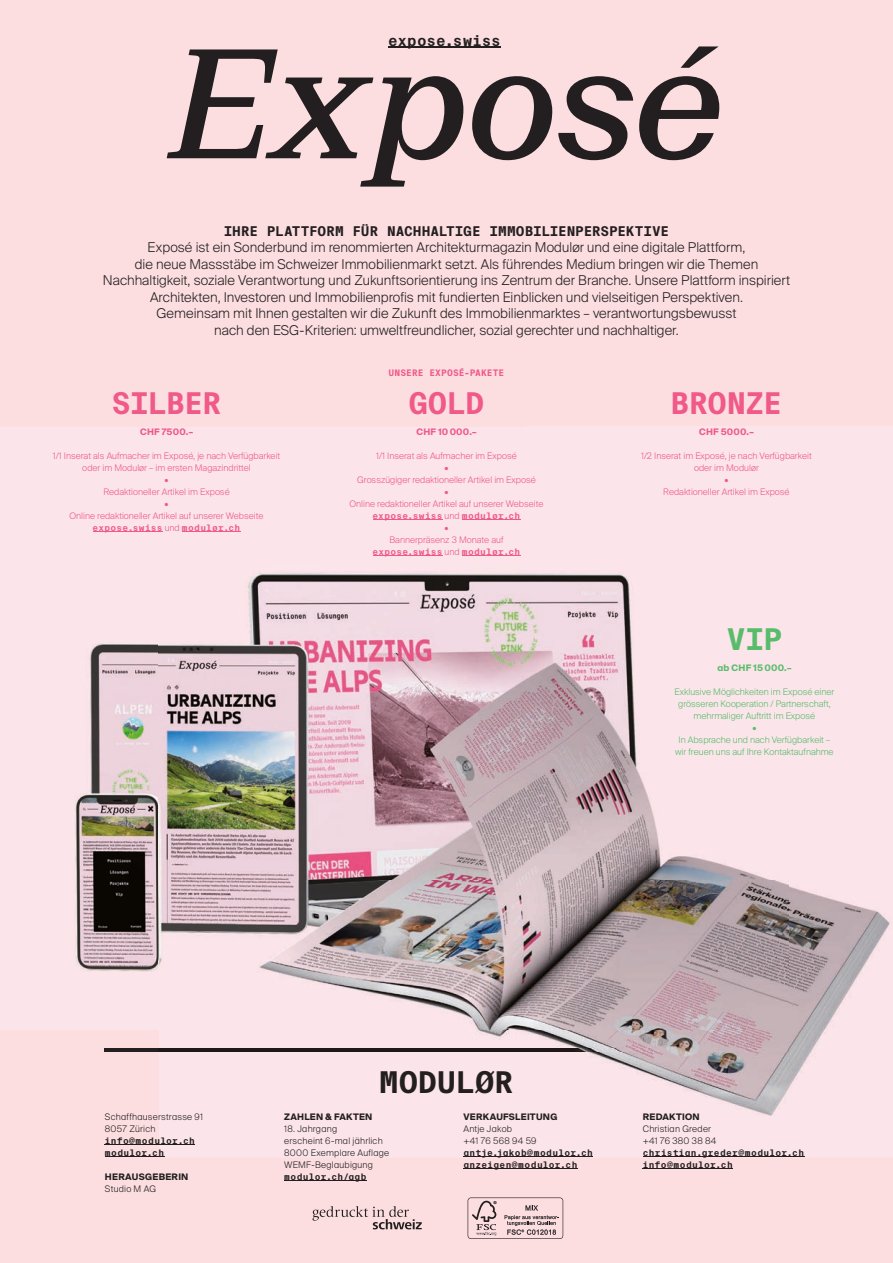
<style>
.page{position:relative;width:893px;height:1263px;background:#fcdee1}
.page>*{position:absolute;margin:0;border:0;box-sizing:border-box;transform-origin:0 0}
.t1{font:italic 500 150px "Suisse Neue";letter-spacing:-.02em;color:#231f20}
.t2{font:700 30px "Suisse Intl Mono";letter-spacing:-.035em;color:#f05988}
.t3{font:700 30px "Suisse Intl Mono";letter-spacing:-.005em;color:#231f20}
.t4{font:700 30px "Suisse Intl Mono";color:#58bc6b}
.t5{font:700 15px "Suisse Intl Mono";color:#231f20}
.t6{font:300 13.5px/16.5px "Suisse Intl";color:#231f20;text-align:center}
.t7{font:700 13.5px "Suisse Intl Mono";letter-spacing:-.015em;color:#231f20}
.t8{font:300 9px/12px "Suisse Intl";color:#f05988;text-align:center}
.t9{font:300 9px/12px "Suisse Intl";color:#58bc6b;text-align:center}
.t10{font:300 9px/12px "Suisse Intl";letter-spacing:.025em;color:#231f20}
.t11{font:700 9px/12px "Suisse Intl Mono";letter-spacing:.015em;color:#231f20}
.t12{font:700 9px "Suisse Intl Mono";color:#f05988}
.t13{font:700 9px "Suisse Intl";letter-spacing:.035em;color:#231f20}
.t14{font:700 9px "Suisse Intl";letter-spacing:.02em;color:#f05988}
.t15{font:700 9px "Suisse Intl";letter-spacing:.02em;color:#58bc6b}
.s1{font-family:"Suisse Intl";font-weight:300}
</style>
<div class="page">
<hr style="left:105px;top:1048px;width:698px;height:3px;background:#231f20">
<img style="left:240px;top:519px;width:285px;height:65px">
<img style="left:525px;top:565px;width:105px;height:19px">
<img style="left:69px;top:643px;width:90px;height:330px">
<img style="left:159px;top:584px;width:732px;height:573px">
<img style="left:159px;top:1048px;width:644px;height:3px">
<hr style="left:388px;top:47px;width:113px;height:1px;background:#231f20">
<hr style="left:105px;top:1144px;width:90px;height:1px;background:#231f20">
<hr style="left:105px;top:1156px;width:59px;height:1px;background:#231f20">
<hr style="left:284px;top:1180px;width:83px;height:1px;background:#231f20">
<hr style="left:463px;top:1156px;width:130px;height:1px;background:#231f20">
<hr style="left:463px;top:1168px;width:115px;height:1px;background:#231f20">
<hr style="left:643px;top:1156px;width:161px;height:1px;background:#231f20">
<hr style="left:643px;top:1168px;width:90px;height:1px;background:#231f20">
<svg style="left:468px;top:1197px;width:95px;height:42px"></svg>
<svg style="left:312px;top:1206px;width:110px;height:23px"></svg>
<hr style="left:373px;top:519px;width:69px;height:1px;background:#f05988">
<hr style="left:462px;top:519px;width:58px;height:1px;background:#f05988">
<hr style="left:373px;top:555px;width:69px;height:1px;background:#f05988">
<hr style="left:462px;top:555px;width:58px;height:1px;background:#f05988">
<hr style="left:93px;top:531px;width:70px;height:1px;background:#f05988">
<hr style="left:182px;top:531px;width:58px;height:1px;background:#f05988">
<p class="t5" style="left:388px;top:32px;width:114px">expose.swiss</p>
<h1 class="t1" style="left:167px;top:17px;width:559px">Exposé</h1>
<p class="t7" style="left:224px;top:223px;width:447px">IHRE PLATTFORM FÜR NACHHALTIGE IMMOBILIENPERSPEKTIVE</p>
<p class="t6" style="left:103px;top:239px;width:689px">Exposé ist ein Sonderbund im renommierten Architekturmagazin Modulør und eine digitale Plattform,<br>die neue Massstäbe im Schweizer Immobilienmarkt setzt. Als führendes Medium bringen wir die Themen Nachhaltigkeit, soziale Verantwortung und Zukunftsorientierung ins Zentrum der Branche. Unsere Plattform inspiriert Architekten, Investoren und Immobilienprofis mit fundierten Einblicken und vielseitigen Perspektiven.<br>Gemeinsam mit Ihnen gestalten wir die Zukunft des Immobilienmarktes – verantwortungsbewusst<br>nach den ESG-Kriterien: umweltfreundlicher, sozial gerechter und nachhaltiger.</p>
<p class="t12" style="left:389px;top:367px;width:117px">UNSERE EXPOSÉ-PAKETE</p>
<h2 class="t2" style="left:111px;top:386px;width:112px">SILBER</h2>
<p class="t14" style="left:140px;top:426px;width:55px">CHF 7500.–</p>
<p class="t8" style="left:53px;top:450px;width:229px">1/1 Inserat als Aufmacher im Exposé, je nach Verfügbarkeit oder im Modulør – im ersten Magazindrittel<br>•<br>Redaktioneller Artikel im Exposé<br>•<br>Online redaktioneller Artikel auf unserer Webseite</p>
<p class="t12" style="left:93px;top:522px;width:149px">expose.swiss <span class="s1">und</span> modulør.ch</p>
<h2 class="t2" style="left:408px;top:386px;width:78px">GOLD</h2>
<p class="t14" style="left:416px;top:426px;width:62px">CHF 10 000.–</p>
<p class="t8" style="left:350px;top:450px;width:195px">1/1 Inserat als Aufmacher im Exposé<br>•<br>Grosszügiger redaktioneller Artikel im Exposé<br>•<br>Online redaktioneller Artikel auf unserer Webseite</p>
<p class="t12" style="left:373px;top:510px;width:149px">expose.swiss <span class="s1">und</span> modulør.ch</p>
<p class="t8" style="left:389px;top:521px;width:116px">•<br>Bannerpräsenz 3 Monate auf</p>
<p class="t12" style="left:373px;top:546px;width:149px">expose.swiss <span class="s1">und</span> modulør.ch</p>
<h2 class="t2" style="left:670px;top:386px;width:114px">BRONZE</h2>
<p class="t14" style="left:699px;top:426px;width:56px">CHF 5000.–</p>
<p class="t8" style="left:641px;top:450px;width:172px">1/2 Inserat im Exposé, je nach Verfügbarkeit oder im Modulør<br>•<br>Redaktioneller Artikel im Exposé</p>
<h2 class="t4" style="left:726px;top:623px;width:58px">VIP</h2>
<p class="t15" style="left:717px;top:663px;width:75px">ab CHF 15 000.–</p>
<p class="t9" style="left:675px;top:686px;width:161px">Exklusive Möglichkeiten im Exposé einer grösseren Kooperation / Partnerschaft, mehrmaliger Auftritt im Exposé<br>•<br>In Absprache und nach Verfügbarkeit – wir freuen uns auf Ihre Kontaktaufnahme</p>
<p class="t10" style="left:105px;top:1111px;width:100px">Schaffhauserstrasse 91<br>8057 Zürich</p>
<p class="t11" style="left:105px;top:1135px;width:92px">info@modulor.ch modulor.ch</p>
<p class="t13" style="left:105px;top:1171px;width:85px">HERAUSGEBERIN</p>
<p class="t10" style="left:105px;top:1183px;width:53px">Studio M AG</p>
<h2 class="t3" style="left:379px;top:1065px;width:136px">MODULØR</h2>
<p class="t13" style="left:284px;top:1111px;width:90px">ZAHLEN &amp; FAKTEN</p>
<p class="t10" style="left:284px;top:1123px;width:107px">18. Jahrgang<br>erscheint 6-mal jährlich<br>8000 Exemplare Auflage<br>WEMF-Beglaubigung</p>
<p class="t11" style="left:284px;top:1171px;width:84px">modulor.ch/agb</p>
<p class="t13" style="left:463px;top:1111px;width:95px">VERKAUFSLEITUNG</p>
<p class="t10" style="left:463px;top:1123px;width:75px">Antje Jakob<br>+41 76 568 94 59</p>
<p class="t11" style="left:463px;top:1147px;width:131px">antje.jakob@modulor.ch anzeigen@modulor.ch</p>
<p class="t13" style="left:643px;top:1111px;width:58px">REDAKTION</p>
<p class="t10" style="left:643px;top:1123px;width:75px">Christian Greder +41 76 380 38 84</p>
<p class="t11" style="left:643px;top:1147px;width:163px">christian.greder@modulor.ch info@modulor.ch</p>
</div>
